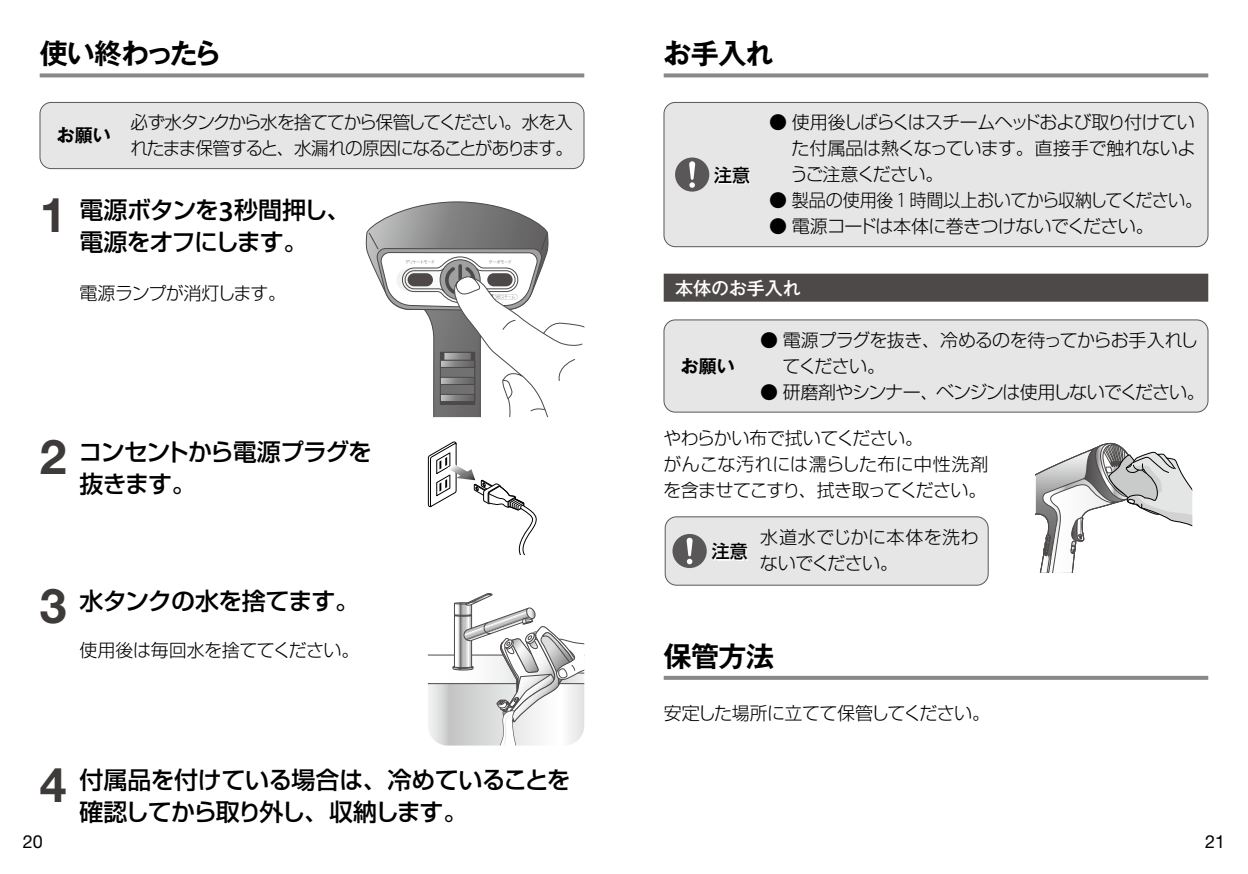
<style>
.page{position:relative;width:1248px;height:874px;background:#fff}
.page>*{position:absolute;margin:0;border:0;box-sizing:border-box;transform-origin:0 0}
.t1{font:700 48px "Helvetica Neue LT Std";color:#3e3a39}
.t2{font:700 28px "Gothic MB101 Pro De";letter-spacing:-.025em;color:#000}
.t3{font:700 28px "Gothic MB101 Pro De";letter-spacing:-.085em;color:#000}
.t4{font:500 24px/32px "Shin Go Pro";letter-spacing:-.045em;color:#000}
.t5{font:300 18px/26px "Shin Go Pro";letter-spacing:-.035em;color:#000}
.t6{font:300 18px/26px "Shin Go Pro";letter-spacing:-.07em;color:#000}
.t7{font:300 18px "Shin Go Pro";letter-spacing:-.055em;color:#000}
.t8{font:300 18px/26px "Shin Go Pro";letter-spacing:-.005em;color:#000}
.t9{font:500 18px "Gothic MB101 Pro";color:#fff}
.t10{font:700 18px "Gothic MB101 Pro De";color:#000}
.t11{font:18px "Helvetica Neue LT Std";color:#000}
.t12{font:500 18px "Shin Go Pro";color:#000}
.s1{font-family:"Myriad Pro";font-weight:600;font-size:28.8px}
.s2{font-family:"Helvetica Neue LT Std";font-weight:700;font-size:48px;color:#3e3a39}
.s3{font-family:"Myriad Pro";font-size:21.6px}
</style>
<div class="page">
<svg style="left:40px;top:73px;width:544px;height:4px;background:#959595"></svg>
<div style="left:40px;top:102px;width:544px;height:66px;background:#e6e6e6;border-radius:11px"></div>
<div style="left:40px;top:102px;width:544px;height:67px;border:1px solid #595757;border-radius:11px"></div>
<div style="left:664px;top:102px;width:543px;height:144px;background:#e6e6e6;border-radius:11px"></div>
<div style="left:663px;top:102px;width:545px;height:145px;border:1px solid #595757;border-radius:11px"></div>
<svg style="left:663px;top:73px;width:545px;height:4px;background:#959595"></svg>
<svg style="left:716px;top:168px;width:34px;height:16px"></svg>
<div style="left:675px;top:157px;width:34px;height:34px;background:#595757;border-radius:50%"></div>
<svg style="left:689px;top:161px;width:6px;height:27px"></svg>
<div style="left:663px;top:273px;width:545px;height:28px;background:#4c4948"></div>
<svg style="left:663px;top:675px;width:545px;height:4px;background:#a1a1a1"></svg>
<svg style="left:365px;top:201px;width:219px;height:216px"></svg>
<svg style="left:427px;top:441px;width:110px;height:112px"></svg>
<svg style="left:428px;top:593px;width:156px;height:152px"></svg>
<div style="left:664px;top:320px;width:543px;height:92px;background:#e6e6e6;border-radius:11px"></div>
<div style="left:663px;top:319px;width:545px;height:93px;border:1px solid #595757;border-radius:11px"></div>
<div style="left:665px;top:516px;width:323px;height:69px;background:#e6e6e6;border-radius:11px"></div>
<div style="left:665px;top:516px;width:323px;height:69px;border:1px solid #595757;border-radius:11px"></div>
<svg style="left:713px;top:544px;width:35px;height:16px"></svg>
<div style="left:672px;top:533px;width:34px;height:34px;background:#595757;border-radius:50%"></div>
<svg style="left:686px;top:537px;width:6px;height:27px"></svg>
<svg style="left:1035px;top:442px;width:157px;height:130px"></svg>
<h2 class="t3" style="left:40px;top:30px;width:183px">使い終わったら</h2>
<p class="t10" style="left:57px;top:120px;width:55px">お願い</p>
<p class="t6" style="left:130px;top:107px;width:444px">必ず水タンクから水を捨ててから保管してください。水を入れたまま保管すると、水漏れの原因になることがあります。</p>
<h1 class="t1" style="left:40px;top:185px;width:28px">1</h1>
<h3 class="t4" style="left:79px;top:191px;width:272px">電源ボタンを<span class="s1">3</span>秒間押し、電源をオフにします。</h3>
<p class="t5" style="left:79px;top:277px;width:208px">電源ランプが消灯します。</p>
<h1 class="t1" style="left:40px;top:426px;width:28px">2</h1>
<h3 class="t4" style="left:78px;top:432px;width:295px">コンセントから電源プラグを抜きます。</h3>
<h1 class="t1" style="left:40px;top:575px;width:28px">3</h1>
<h3 class="t4" style="left:79px;top:582px;width:281px">水タンクの水を捨てます。</h3>
<p class="t5" style="left:79px;top:635px;width:281px">使用後は毎回水を捨ててください。</p>
<h3 class="t4" style="left:79px;top:761px;width:493px;text-indent:-40px"><span class="s2">4</span> 付属品を付けている場合は、冷めていることを確認してから取り外し、収納します。</h3>
<h2 class="t2" style="left:663px;top:30px;width:112px">お手入れ</h2>
<p class="t12" style="left:714px;top:160px;width:37px">注意</p>
<p class="t5" style="left:790px;top:107px;width:406px;text-align:justify;text-indent:-21px">● 使用後しばらくはスチームヘッドおよび取り付けていた付属品は熱くなっています。直接手で触れないようご注意ください。</p>
<p class="t5" style="left:769px;top:185px;width:434px">● 製品の使用後 <span class="s3">1</span> 時間以上おいてから収納してください。</p>
<p class="t5" style="left:769px;top:211px;width:386px">● 電源コードは本体に巻きつけないでください。</p>
<p class="t9" style="left:675px;top:273px;width:127px">本体のお手入れ</p>
<p class="t10" style="left:680px;top:351px;width:55px">お願い</p>
<p class="t5" style="left:782px;top:324px;width:417px;text-indent:-22px">● 電源プラグを抜き、冷めるのを待ってからお手入れしてください。</p>
<p class="t7" style="left:760px;top:377px;width:446px">● 研磨剤やシンナー、ベンジンは使用しないでください。</p>
<p class="t5" style="left:663px;top:423px;width:327px">やわらかい布で拭いてください。<br>がんこな汚れには濡らした布に中性洗剤を含ませてこすり、拭き取ってください。</p>
<p class="t12" style="left:711px;top:536px;width:37px">注意</p>
<p class="t8" style="left:760px;top:521px;width:220px">水道水でじかに本体を洗わないでください。</p>
<h2 class="t2" style="left:663px;top:632px;width:112px">保管方法</h2>
<p class="t5" style="left:663px;top:698px;width:328px">安定した場所に立てて保管してください。</p>
<p class="t11" style="left:23px;top:830px;width:22px">20</p>
<p class="t11" style="left:1205px;top:830px;width:22px">21</p>
</div>
